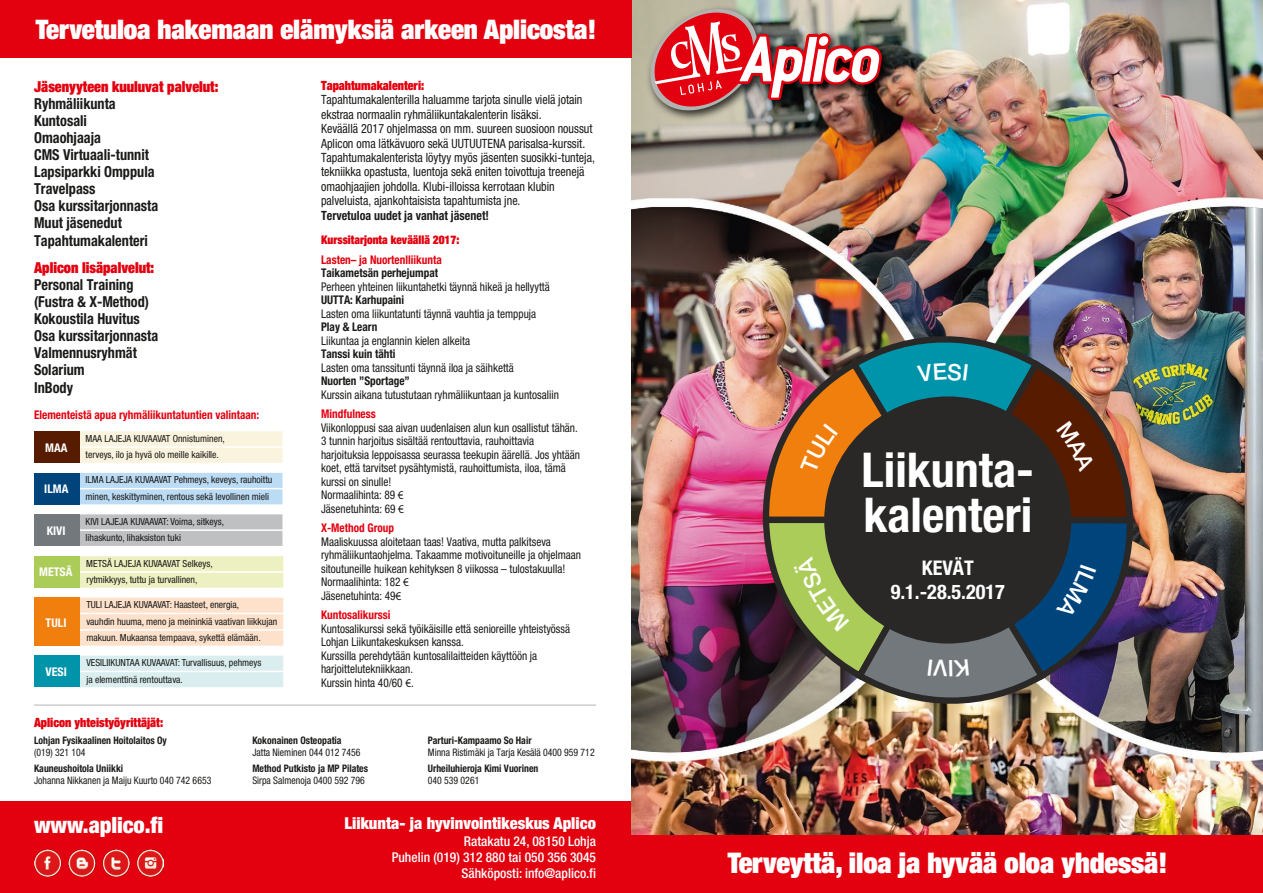
<style>
.page{position:relative;width:1263px;height:893px;background:#fff}
.page>*{position:absolute;margin:0;border:0;box-sizing:border-box;transform-origin:0 0}
.t1{font:700 condensed 48px/45.5px "Helvetica Neue";color:#fff}
.t2{font:900 expanded 28.5px "Helvetica Neue";letter-spacing:-.005em;color:#fff}
.t3{font:900 expanded 27px "Helvetica Neue";letter-spacing:-.005em;color:#fff}
.t4{font:900 condensed 22.5px "Helvetica Neue";letter-spacing:-.005em;color:#fff}
.t5{font:700 condensed 20.25px/24.3px "Helvetica Neue";color:#fff;text-align:center}
.t6{font:900 condensed 16.5px "Helvetica Neue";color:#fff}
.t7{font:700 condensed 15.15px/17.1px "Helvetica Neue";color:#1a1a18;scale:.94 1}
.t8{font:500 condensed 13.5px/16.2px "Helvetica Neue";color:#fff;text-align:right}
.t9{font:condensed 12.75px/14.4px "Helvetica Neue";color:#1a1a18;scale:.94 1}
.t10{font:900 expanded 12.75px "Helvetica Neue";color:#e3000f;scale:.94 1}
.t11{font:condensed 12px/13.5px "Helvetica Neue";color:#1a1a18;scale:.94 1}
.t12{font:900 expanded 12px/19.5px "Helvetica Neue";color:#e3000f;scale:.94 1}
.t13{font:700 condensed 12px "Helvetica Neue";color:#e3000f;scale:.94 1}
.t14{font:700 condensed 12px "Helvetica Neue";color:#fff}
.t15{font:condensed 10.35px/11.7px "Helvetica Neue";color:#1a1a18;scale:.94 1}
.t16{font:700 condensed 10.35px/11.7px "Helvetica Neue";color:#1a1a18;scale:.94 1}
.t17{font:condensed 9.75px/16.5px "Helvetica Neue";color:#1a1a18}
.s1{font-weight:900;font-stretch:expanded;color:#e3000f}
.s2{font-weight:700}
.s3{font-weight:700;font-stretch:condensed}
.s4{font-weight:700;color:#e3000f}
.s5{font-family:"Myriad Pro";font-stretch:normal}
.s6{font-weight:400}
</style>
<div class="page">
<div style="left:0;top:801px;width:631px;height:92px;background:#e3000f"></div>
<img style="left:631px;top:0;width:632px;height:835px">
<div style="left:0;top:835px;width:1263px;height:58px;background:#e3000f"></div>
<img style="left:643px;top:1px;width:253px;height:143px">
<img style="left:650px;top:9px;width:232px;height:106px">
<div style="left:79px;top:431px;width:203px;height:15px;background:#faf4de"></div>
<div style="left:79px;top:448px;width:203px;height:15px;background:#faf4de"></div>
<div style="left:79px;top:473px;width:203px;height:15px;background:#bcdbf4"></div>
<div style="left:79px;top:489px;width:203px;height:15px;background:#bcdbf4"></div>
<div style="left:79px;top:514px;width:203px;height:15px;background:#bec0c2"></div>
<div style="left:79px;top:531px;width:203px;height:15px;background:#bec0c2"></div>
<div style="left:80px;top:556px;width:203px;height:15px;background:#edf0c0"></div>
<div style="left:80px;top:573px;width:203px;height:15px;background:#edf0c0"></div>
<div style="left:80px;top:598px;width:203px;height:15px;background:#fde1cb"></div>
<div style="left:80px;top:614px;width:203px;height:15px;background:#fde1cb"></div>
<div style="left:80px;top:631px;width:203px;height:15px;background:#fde1cb"></div>
<div style="left:80px;top:656px;width:203px;height:15px;background:#daeeef"></div>
<div style="left:80px;top:672px;width:203px;height:15px;background:#daeeef"></div>
<div style="left:34px;top:432px;width:46px;height:31px;background:#571b00"></div>
<div style="left:34px;top:473px;width:46px;height:31px;background:#00447c"></div>
<div style="left:34px;top:514px;width:46px;height:32px;background:#72787c"></div>
<div style="left:34px;top:556px;width:46px;height:32px;background:#abcc58"></div>
<div style="left:34px;top:656px;width:46px;height:31px;background:#0094aa"></div>
<div style="left:34px;top:598px;width:46px;height:48px;background:#f07f0e"></div>
<div style="left:0;top:0;width:631px;height:57px;background:#e3000f"></div>
<hr style="left:34px;top:705px;width:562px;height:1px;background:#b2b2b2">
<img style="left:34px;top:849px;width:129px;height:28px">
<img style="left:760px;top:331px;width:376px;height:378px">
<p class="t3" style="left:36px;top:12px;width:562px">Tervetuloa hakemaan elämyksiä arkeen Aplicosta!</p>
<p class="t7" style="left:34px;top:78px;width:198px"><span class="s1">Jäsenyyteen kuuluvat palvelut:<br></span>Ryhmäliikunta<br>Kuntosali<br>Omaohjaaja<br>CMS Virtuaali-tunnit<br>Lapsiparkki Omppula<br>Travelpass<br>Osa kurssitarjonnasta<br>Muut jäsenedut<br>Tapahtumakalenteri</p>
<p class="t7" style="left:34px;top:259px;width:134px"><span class="s1">Aplicon lisäpalvelut:<br></span>Personal Training (Fustra &amp; X-Method)<br>Kokoustila Huvitus<br>Osa kurssitarjonnasta<br>Valmennusryhmät<br>Solarium<br>InBody</p>
<p class="t13" style="left:34px;top:407px;width:241px">Elementeistä apua ryhmäliikuntatuntien valintaan:</p>
<p class="t14" style="left:45px;top:440px;width:24px">MAA</p>
<p class="t14" style="left:44px;top:481px;width:26px">ILMA</p>
<p class="t14" style="left:47px;top:523px;width:20px">KIVI</p>
<p class="t14" style="left:39px;top:565px;width:35px">METSÄ</p>
<p class="t14" style="left:46px;top:615px;width:22px">TULI</p>
<p class="t14" style="left:46px;top:664px;width:23px">VESI</p>
<p class="t17" style="left:85px;top:430px;width:141px">MAA LAJEJA KUVAAVAT Onnistuminen, terveys, ilo ja hyvä olo meille kaikille.</p>
<p class="t17" style="left:85px;top:472px;width:188px">ILMA LAJEJA KUVAAVAT Pehmeys, keveys, rauhoittu minen, keskittyminen, rentous sekä levollinen mieli</p>
<p class="t17" style="left:86px;top:513px;width:140px">KIVI LAJEJA KUVAAVAT: Voima, sitkeys, lihaskunto, lihaksiston tuki</p>
<p class="t17" style="left:86px;top:555px;width:128px">METSÄ LAJEJA KUVAAVAT Selkeys, rytmikkyys, tuttu ja turvallinen,</p>
<p class="t17" style="left:86px;top:596px;width:192px">TULI LAJEJA KUVAAVAT: Haasteet, energia,<br>vauhdin huuma, meno ja meininkiä vaativan liikkujan makuun. Mukaansa tempaava, sykettä elämään.</p>
<p class="t17" style="left:86px;top:654px;width:177px">VESILIIKUNTAA KUVAAVAT: Turvallisuus, pehmeys ja elementtinä rentouttava.</p>
<p class="t9" style="left:321px;top:78px;width:293px"><span class="s1">Tapahtumakalenteri:<br></span>Tapahtumakalenterilla haluamme tarjota sinulle vielä jotain ekstraa normaalin ryhmäliikuntakalenterin lisäksi.<br>Keväällä 2017 ohjelmassa on mm. suureen suosioon noussut Aplicon oma lätkävuoro sekä UUTUUTENA parisalsa-kurssit.<br>Tapahtumakalenterista löytyy myös jäsenten suosikki-tunteja, tekniikka opastusta, luentoja sekä eniten toivottuja treenejä omaohjaajien johdolla. Klubi-illoissa kerrotaan klubin palveluista, ajankohtaisista tapahtumista jne.<br><span class="s2">Tervetuloa uudet ja vanhat jäsenet!</span></p>
<p class="t12" style="left:321px;top:230px;width:148px">Kurssitarjonta keväällä 2017:<br><span class="s3">Lasten– ja Nuortenlliikunta</span></p>
<p class="t11" style="left:321px;top:266px;width:254px"><span class="s2">Taikametsän perhejumpat<br></span>Perheen yhteinen liikuntahetki täynnä hikeä ja hellyyttä <span class="s2">UUTTA: Karhupaini<br></span>Lasten oma liikuntatunti täynnä vauhtia ja temppuja<br><span class="s2">Play &amp; Learn<br></span>Liikuntaa ja englannin kielen alkeita<br><span class="s2">Tanssi kuin tähti<br></span>Lasten oma tanssitunti täynnä iloa ja säihkettä<br><span class="s2">Nuorten ”Sportage”<br></span>Kurssin aikana tutustutaan ryhmäliikuntaan ja kuntosaliin</p>
<p class="t11" style="left:321px;top:407px;width:277px"><span class="s4">Mindfulness<br></span>Viikonloppusi saa aivan uudenlaisen alun kun osallistut tähän.<br>3 tunnin harjoitus sisältää rentouttavia, rauhoittavia harjoituksia leppoisassa seurassa teekupin äärellä. Jos yhtään koet, että tarvitset pysähtymistä, rauhoittumista, iloa, tämä kurssi on sinulle!<br>Normaalihinta: 89 <span class="s5">€<br></span>Jäsenetuhinta: 69 <span class="s5">€</span></p>
<p class="t11" style="left:321px;top:521px;width:278px"><span class="s4">X-Method Group<br></span>Maaliskuussa aloitetaan taas! Vaativa, mutta palkitseva ryhmäliikuntaohjelma. Takaamme motivoituneille ja ohjelmaan sitoutuneille huikean kehityksen 8 viikossa – tulostakuulla!<br>Normaalihinta: 182 <span class="s5">€<br></span>Jäsenetuhinta: 49<span class="s5">€</span></p>
<p class="t11" style="left:321px;top:608px;width:266px"><span class="s4">Kuntosalikurssi<br></span>Kuntosalikurssi sekä työikäisille että senioreille yhteistyössä Lohjan Liikuntakeskuksen kanssa.<br>Kurssilla perehdytään kuntosalilaitteiden käyttöön ja harjoittelutekniikkaan.<br>Kurssin hinta 40/60 <span class="s5">€</span>.</p>
<p class="t10" style="left:34px;top:715px;width:139px">Aplicon yhteistyöyrittäjät:</p>
<p class="t16" style="left:34px;top:734px;width:143px">Lohjan Fysikaalinen Hoitolaitos Oy <span class="s6">(019) 321 104</span></p>
<p class="t15" style="left:34px;top:762px;width:190px"><span class="s2">Kauneushoitola Uniikki<br></span>Johanna Nikkanen ja Maiju Kuurto 040 742 6653</p>
<p class="t4" style="left:34px;top:811px;width:131px">www.aplico.fi</p>
<p class="t15" style="left:252px;top:735px;width:117px"><span class="s2">Kokonainen Osteopatia<br></span>Jatta Nieminen 044 012 7456</p>
<p class="t16" style="left:252px;top:763px;width:125px">Method Putkisto ja MP Pilates<br><span class="s6">Sirpa Salmenoja 0400 592 796</span></p>
<p class="t15" style="left:428px;top:735px;width:179px"><span class="s2">Parturi-Kampaamo So Hair<br></span>Minna Ristimäki ja Tarja Kesälä 0400 959 712</p>
<p class="t16" style="left:428px;top:763px;width:119px">Urheiluhieroja Kimi Vuorinen<br><span class="s6">040 539 0261</span></p>
<p class="t6" style="left:344px;top:813px;width:253px">Liikunta- ja hyvinvointikeskus Aplico</p>
<p class="t8" style="left:392px;top:832px;width:206px">Ratakatu 24, 08150 Lohja<br>Puhelin (019) 312 880 tai 050 356 3045<br>Sähköposti: info@aplico.fi</p>
<p class="t1" style="left:862px;top:446px;width:174px">Liikunta&shy;kalenteri</p>
<p class="t5" style="left:891px;top:555px;width:116px">KEVÄT<br>9.1.-28.5.2017</p>
<p class="t2" style="left:728px;top:845px;width:442px">Terveyttä, iloa ja hyvää oloa yhdessä!</p>
</div>
